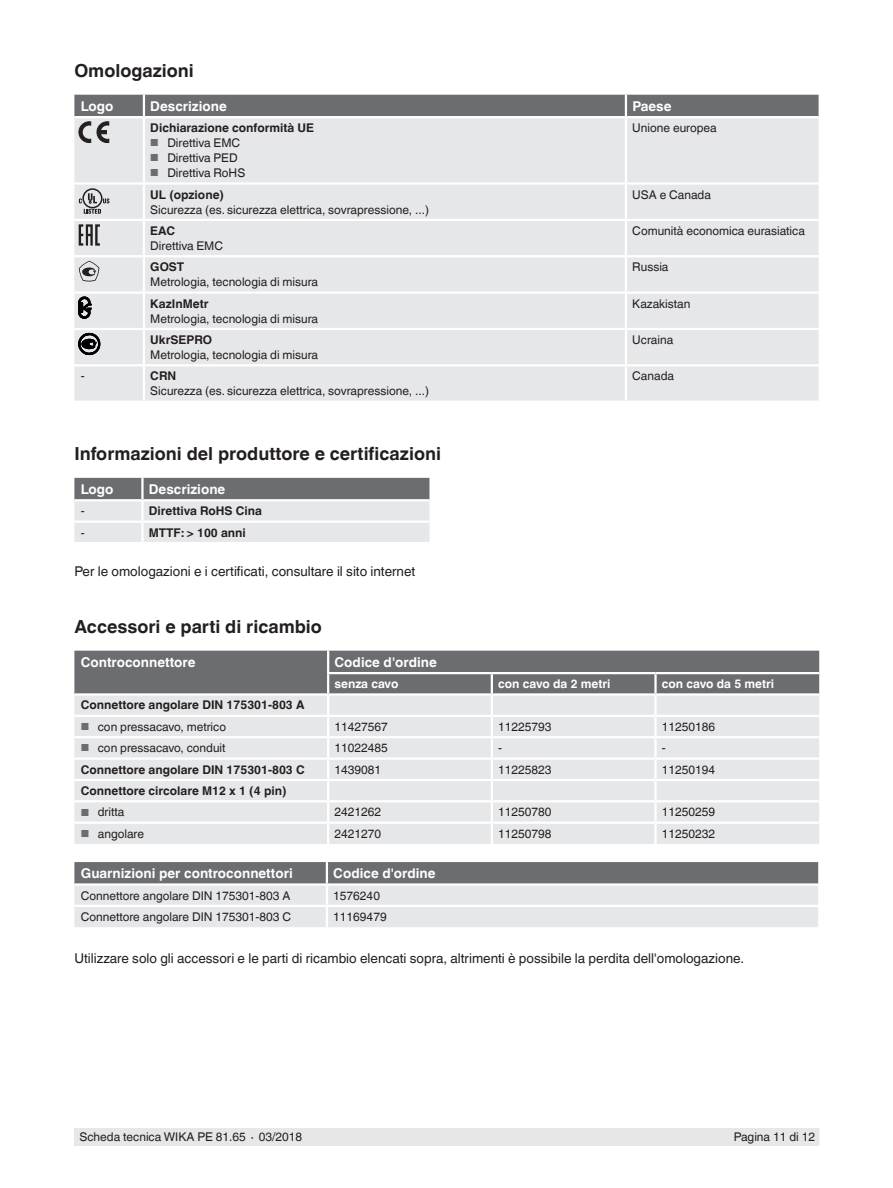
<style>
.page{position:relative;width:893px;height:1188px;background:#fff}
.page>*{position:absolute;margin:0;border:0;box-sizing:border-box;transform-origin:0 0}
.t1{font:700 18px "Helvetica World";color:#231f20}
.t2{font:13.5px "Helvetica World";color:#231f20}
.t3{font:700 13.5px "Helvetica World";color:#fff}
.t4{font:12px "Helvetica World";color:#231f20}
.t5{font:700 12px "Helvetica World";color:#231f20}
.t6{font:700 12px "Helvetica World";color:#fff}
.s1{font-size:10.2px;color:#6c6d70}
</style>
<div class="page">
<div style="left:75px;top:1128px;width:744px;height:17px;background:#e6e7e9"></div>
<div style="left:74px;top:143px;width:745px;height:258px;background:#e6e7e9"></div>
<hr style="left:144px;top:182px;width:482px;height:3px;background:#fff">
<hr style="left:144px;top:219px;width:482px;height:2px;background:#fff">
<hr style="left:144px;top:255px;width:482px;height:2px;background:#fff">
<hr style="left:144px;top:291px;width:482px;height:3px;background:#fff">
<hr style="left:144px;top:364px;width:482px;height:2px;background:#fff">
<hr style="left:143px;top:294px;width:2px;height:34px;background:#fff">
<hr style="left:625px;top:294px;width:2px;height:34px;background:#fff">
<hr style="left:144px;top:328px;width:482px;height:2px;background:#fff">
<hr style="left:143px;top:330px;width:2px;height:34px;background:#fff">
<hr style="left:626px;top:328px;width:193px;height:2px;background:#fff">
<hr style="left:625px;top:330px;width:2px;height:34px;background:#fff">
<hr style="left:74px;top:328px;width:70px;height:2px;background:#fff">
<hr style="left:74px;top:182px;width:70px;height:3px;background:#fff">
<hr style="left:74px;top:219px;width:70px;height:2px;background:#fff">
<hr style="left:74px;top:291px;width:70px;height:3px;background:#fff">
<hr style="left:74px;top:364px;width:70px;height:2px;background:#fff">
<hr style="left:626px;top:219px;width:193px;height:2px;background:#fff">
<hr style="left:626px;top:291px;width:193px;height:3px;background:#fff">
<hr style="left:626px;top:364px;width:193px;height:2px;background:#fff">
<hr style="left:626px;top:182px;width:193px;height:3px;background:#fff">
<hr style="left:626px;top:255px;width:193px;height:2px;background:#fff">
<hr style="left:74px;top:255px;width:70px;height:2px;background:#fff">
<hr style="left:625px;top:118px;width:2px;height:64px;background:#fff">
<hr style="left:143px;top:118px;width:2px;height:64px;background:#fff">
<hr style="left:625px;top:185px;width:2px;height:34px;background:#fff">
<hr style="left:625px;top:221px;width:2px;height:34px;background:#fff">
<hr style="left:625px;top:257px;width:2px;height:34px;background:#fff">
<hr style="left:625px;top:366px;width:2px;height:35px;background:#fff">
<hr style="left:143px;top:185px;width:2px;height:34px;background:#fff">
<hr style="left:143px;top:221px;width:2px;height:34px;background:#fff">
<hr style="left:143px;top:257px;width:2px;height:34px;background:#fff">
<hr style="left:143px;top:366px;width:2px;height:35px;background:#fff">
<svg style="left:74px;top:478px;width:355px;height:64px;background:#bbbcbf"></svg>
<hr style="left:142px;top:499px;width:287px;height:2px;background:#fff">
<hr style="left:74px;top:521px;width:68px;height:2px;background:#fff">
<hr style="left:142px;top:521px;width:287px;height:2px;background:#fff">
<hr style="left:74px;top:499px;width:68px;height:2px;background:#fff">
<hr style="left:141px;top:501px;width:3px;height:20px;background:#fff">
<hr style="left:141px;top:523px;width:3px;height:19px;background:#fff">
<hr style="left:141px;top:478px;width:3px;height:21px;background:#fff">
<div style="left:74px;top:802px;width:745px;height:42px;background:#e6e7e9"></div>
<svg style="left:74px;top:651px;width:745px;height:149px;background:#c6c7c9"></svg>
<hr style="left:655px;top:779px;width:164px;height:2px;background:#fff">
<hr style="left:654px;top:781px;width:3px;height:19px;background:#fff">
<hr style="left:327px;top:802px;width:2px;height:20px;background:#fff">
<hr style="left:491px;top:802px;width:2px;height:20px;background:#fff">
<hr style="left:654px;top:802px;width:3px;height:20px;background:#fff">
<hr style="left:74px;top:822px;width:254px;height:2px;background:#fff">
<hr style="left:328px;top:822px;width:164px;height:2px;background:#fff">
<hr style="left:327px;top:824px;width:2px;height:20px;background:#fff">
<hr style="left:492px;top:822px;width:163px;height:2px;background:#fff">
<hr style="left:491px;top:824px;width:2px;height:20px;background:#fff">
<hr style="left:655px;top:822px;width:164px;height:2px;background:#fff">
<hr style="left:654px;top:824px;width:3px;height:20px;background:#fff">
<svg style="left:74px;top:862px;width:744px;height:65px;background:#bdbec1"></svg>
<hr style="left:74px;top:905px;width:253px;height:2px;background:#fff">
<hr style="left:327px;top:905px;width:491px;height:2px;background:#fff">
<hr style="left:326px;top:907px;width:2px;height:20px;background:#fff">
<svg style="left:74px;top:95px;width:745px;height:48px;background:#b0b1b3"></svg>
<svg style="left:84px;top:209px;width:17px;height:5px"></svg>
<svg style="left:103px;top:198px;width:6px;height:5px"></svg>
<div style="left:82px;top:188px;width:21px;height:20px;border:2px solid #231f20;border-radius:50%"></div>
<svg style="left:88px;top:193px;width:9px;height:10px"></svg>
<svg style="left:79px;top:198px;width:3px;height:5px"></svg>
<svg style="left:79px;top:224px;width:21px;height:22px"></svg>
<svg style="left:79px;top:261px;width:20px;height:21px"></svg>
<svg style="left:79px;top:297px;width:12px;height:21px"></svg>
<svg style="left:79px;top:333px;width:21px;height:22px"></svg>
<h1 class="t1" style="left:74px;top:60px;width:121px">Omologazioni</h1>
<p class="t3" style="left:81px;top:98px;width:34px">Logo</p>
<p class="t3" style="left:150px;top:98px;width:78px">Descrizione</p>
<p class="t3" style="left:632px;top:98px;width:41px">Paese</p>
<p class="t5" style="left:150px;top:121px;width:165px">Dichiarazione conformità UE</p>
<p class="t4" style="left:150px;top:136px;width:91px"><span class="s1">■</span> Direttiva EMC</p>
<p class="t4" style="left:150px;top:151px;width:89px"><span class="s1">■</span> Direttiva PED</p>
<p class="t4" style="left:150px;top:166px;width:97px"><span class="s1">■</span> Direttiva RoHS</p>
<p class="t4" style="left:632px;top:121px;width:86px">Unione europea</p>
<p class="t5" style="left:150px;top:187px;width:75px">UL (opzione)</p>
<p class="t4" style="left:150px;top:202px;width:280px">Sicurezza (es. sicurezza elettrica, sovrapressione, ...)</p>
<p class="t4" style="left:632px;top:187px;width:80px">USA e Canada</p>
<p class="t5" style="left:150px;top:224px;width:26px">EAC</p>
<p class="t4" style="left:150px;top:239px;width:74px">Direttiva EMC</p>
<p class="t4" style="left:632px;top:224px;width:174px">Comunità economica eurasiatica</p>
<p class="t5" style="left:150px;top:260px;width:35px">GOST</p>
<p class="t4" style="left:150px;top:275px;width:169px">Metrologia, tecnologia di misura</p>
<p class="t4" style="left:632px;top:260px;width:38px">Russia</p>
<p class="t5" style="left:150px;top:296px;width:60px">KazInMetr</p>
<p class="t4" style="left:150px;top:311px;width:169px">Metrologia, tecnologia di misura</p>
<p class="t4" style="left:632px;top:296px;width:60px">Kazakistan</p>
<p class="t5" style="left:150px;top:333px;width:63px">UkrSEPRO</p>
<p class="t4" style="left:150px;top:348px;width:169px">Metrologia, tecnologia di misura</p>
<p class="t4" style="left:632px;top:333px;width:42px">Ucraina</p>
<p class="t4" style="left:81px;top:369px;width:5px">-</p>
<p class="t5" style="left:150px;top:369px;width:27px">CRN</p>
<p class="t4" style="left:150px;top:384px;width:280px">Sicurezza (es. sicurezza elettrica, sovrapressione, ...)</p>
<p class="t4" style="left:632px;top:369px;width:43px">Canada</p>
<h1 class="t1" style="left:74px;top:443px;width:368px">Informazioni del produttore e certificazioni</h1>
<p class="t3" style="left:81px;top:481px;width:34px">Logo</p>
<p class="t3" style="left:149px;top:481px;width:78px">Descrizione</p>
<p class="t4" style="left:81px;top:504px;width:5px">-</p>
<p class="t5" style="left:149px;top:504px;width:115px">Direttiva RoHS Cina</p>
<p class="t4" style="left:81px;top:526px;width:5px">-</p>
<p class="t5" style="left:149px;top:526px;width:99px">MTTF: &gt; 100 anni</p>
<p class="t2" style="left:74px;top:563px;width:342px">Per le omologazioni e i certificati, consultare il sito internet</p>
<h1 class="t1" style="left:74px;top:616px;width:249px">Accessori e parti di ricambio</h1>
<p class="t3" style="left:81px;top:654px;width:116px">Controconnettore</p>
<p class="t3" style="left:335px;top:654px;width:104px">Codice d'ordine</p>
<p class="t6" style="left:335px;top:677px;width:65px">senza cavo</p>
<p class="t6" style="left:498px;top:677px;width:114px">con cavo da 2 metri</p>
<p class="t6" style="left:662px;top:677px;width:114px">con cavo da 5 metri</p>
<p class="t5" style="left:81px;top:698px;width:225px">Connettore angolare DIN 175301-803 A</p>
<p class="t4" style="left:81px;top:720px;width:147px"><span class="s1">■</span> con pressacavo, metrico</p>
<p class="t4" style="left:335px;top:720px;width:55px">11427567</p>
<p class="t4" style="left:498px;top:720px;width:55px">11225793</p>
<p class="t4" style="left:662px;top:720px;width:55px">11250186</p>
<p class="t4" style="left:81px;top:741px;width:146px"><span class="s1">■</span> con pressacavo, conduit</p>
<p class="t4" style="left:335px;top:741px;width:55px">11022485</p>
<p class="t4" style="left:498px;top:741px;width:5px">-</p>
<p class="t4" style="left:662px;top:741px;width:5px">-</p>
<p class="t5" style="left:81px;top:762px;width:225px">Connettore angolare DIN 175301-803 C</p>
<p class="t4" style="left:335px;top:762px;width:48px">1439081</p>
<p class="t4" style="left:498px;top:762px;width:55px">11225823</p>
<p class="t4" style="left:662px;top:762px;width:55px">11250194</p>
<p class="t5" style="left:81px;top:784px;width:207px">Connettore circolare M12 x 1 (4 pin)</p>
<p class="t4" style="left:81px;top:805px;width:45px"><span class="s1">■</span> dritta</p>
<p class="t4" style="left:335px;top:805px;width:48px">2421262</p>
<p class="t4" style="left:498px;top:805px;width:55px">11250780</p>
<p class="t4" style="left:662px;top:805px;width:55px">11250259</p>
<p class="t4" style="left:81px;top:827px;width:65px"><span class="s1">■</span> angolare</p>
<p class="t4" style="left:335px;top:827px;width:48px">2421270</p>
<p class="t4" style="left:498px;top:827px;width:55px">11250798</p>
<p class="t4" style="left:662px;top:827px;width:55px">11250232</p>
<p class="t3" style="left:81px;top:866px;width:213px">Guarnizioni per controconnettori</p>
<p class="t3" style="left:333px;top:866px;width:104px">Codice d'ordine</p>
<p class="t4" style="left:81px;top:888px;width:211px">Connettore angolare DIN 175301-803 A</p>
<p class="t4" style="left:333px;top:888px;width:48px">1576240</p>
<p class="t4" style="left:81px;top:910px;width:212px">Connettore angolare DIN 175301-803 C</p>
<p class="t4" style="left:333px;top:910px;width:55px">11169479</p>
<p class="t2" style="left:74px;top:951px;width:671px">Utilizzare solo gli accessori e le parti di ricambio elencati sopra, altrimenti è possibile la perdita dell'omologazione.</p>
<p class="t4" style="left:80px;top:1130px;width:224px">Scheda tecnica WIKA PE 81.65 ∙ 03/2018</p>
<p class="t4" style="left:734px;top:1130px;width:83px">Pagina 11 di 12</p>
</div>
